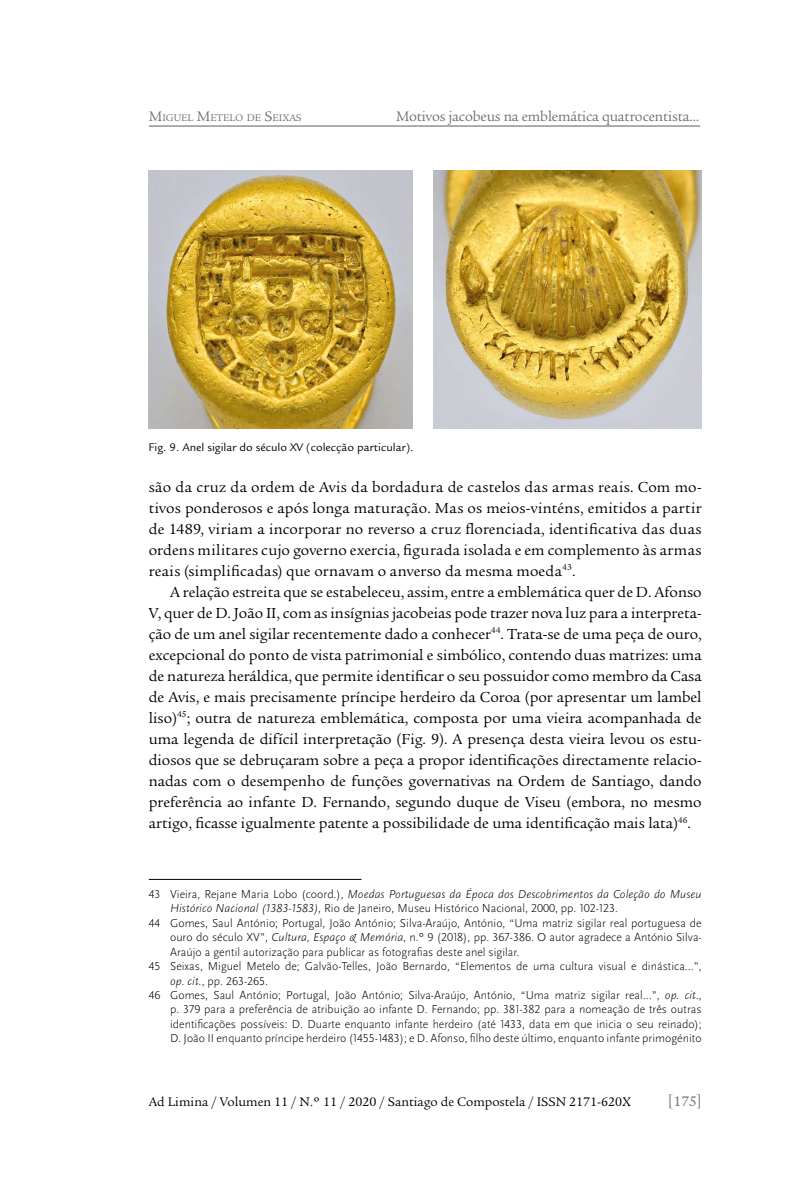
<style>
.page{position:relative;width:808px;height:1191px;background:#fff}
.page>*{position:absolute;margin:0;border:0;box-sizing:border-box;transform-origin:0 0}
.t1{font:15.75px/21px "Legacy Serif Std";color:#000;text-align:justify}
.t2{font:15px "Legacy Serif Std";letter-spacing:-.01em;color:#706f6f}
.t3{font:13.5px "Legacy Serif Std";color:#000}
.t4{font:300 12px "Scala Sans Pro";color:#000}
.t5{font:italic 300 12px "Scala Sans Pro";color:#000}
.t6{font:12px "Legacy Sans Std";color:#000}
.t7{font:10.5px "Legacy Serif Std";color:#706f6f}
.s1{font-size:15px}
.s2{font-style:normal}
.s3{font-style:italic}
</style>
<div class="page">
<hr style="left:149px;top:125px;width:551px;height:2px;background:#706f6f">
<hr style="left:149px;top:879px;width:212px;height:1px;background:#000">
<img style="left:149px;top:170px;width:263px;height:259px">
<img style="left:434px;top:170px;width:268px;height:259px">
<p class="t7" style="left:149px;top:112px;width:154px"><span class="s1">M</span>IGUEL <span class="s1">M</span>ETELO DE <span class="s1">S</span>EIXAS</p>
<p class="t2" style="left:396px;top:108px;width:305px">Motivos jacobeus na emblemática quatrocentista…</p>
<p class="t6" style="left:149px;top:440px;width:266px">Fig. 9. Anel sigilar do século XV (colecção particular).</p>
<p class="t1" style="left:149px;top:476px;width:554px">são da cruz da ordem de Avis da bordadura de castelos das armas reais. Com mo&shy;tivos ponderosos e após longa maturação. Mas os meios-vinténs, emitidos a partir de 1489, viriam a incorporar no reverso a cruz florenciada, identificativa das duas ordens militares cujo governo exercia, figurada isolada e em complemento às armas reais (simplificadas) que ornavam o anverso da mesma moeda<sup>43</sup>.</p>
<p class="t1" style="left:149px;top:581px;width:554px;text-indent:21px">A relação estreita que se estabeleceu, assim, entre a emblemática quer de D. Afonso V, quer de D. João II, com as insígnias jacobeias pode trazer nova luz para a interpreta&shy;ção de um anel sigilar recentemente dado a conhecer<sup>44</sup>. Trata-se de uma peça de ouro, excepcional do ponto de vista patrimonial e simbólico, contendo duas matrizes: uma de natureza heráldica, que permite identificar o seu possuidor como membro da Casa de Avis, e mais precisamente príncipe herdeiro da Coroa (por apresentar um lambel liso)<sup>45</sup>; outra de natureza emblemática, composta por uma vieira acompanhada de uma legenda de difícil interpretação (Fig. 9). A presença desta vieira levou os estu&shy;diosos que se debruçaram sobre a peça a propor identificações directamente relacio&shy;nadas com o desempenho de funções governativas na Ordem de Santiago, dando preferência ao infante D. Fernando, segundo duque de Viseu (embora, no mesmo artigo, ficasse igualmente patente a possibilidade de uma identificação mais lata)<sup>46</sup>.</p>
<p class="t5" style="left:149px;top:887px;width:554px"><span class="s2">43 Vieira, Rejane Maria Lobo (coord.),</span> Moedas Portuguesas da Época dos Descobrimentos da Coleção do Museu</p>
<p class="t4" style="left:170px;top:901px;width:449px"><span class="s3">Histórico Nacional (1383-1583)</span>, Rio de Janeiro, Museu Histórico Nacional, 2000, pp. 102-123.</p>
<p class="t4" style="left:149px;top:916px;width:554px">44 Gomes, Saul António; Portugal, João António; Silva-Araújo, António, “Uma matriz sigilar real portuguesa de</p>
<p class="t4" style="left:170px;top:930px;width:533px">ouro do século XV”, <span class="s3">Cultura, Espaço &amp; Memória</span>, n.º 9 (2018), pp. 367-386. O autor agradece a António Silva-</p>
<p class="t4" style="left:170px;top:945px;width:351px">Araújo a gentil autorização para publicar as fotografias deste anel sigilar.</p>
<p class="t4" style="left:149px;top:959px;width:554px">45 Seixas, Miguel Metelo de; Galvão-Telles, João Bernardo, “Elementos de uma cultura visual e dinástica…”,</p>
<p class="t4" style="left:170px;top:973px;width:100px"><span class="s3">op. cit.</span>, pp. 263-265.</p>
<p class="t4" style="left:149px;top:988px;width:554px">46 Gomes, Saul António; Portugal, João António; Silva-Araújo, António, “Uma matriz sigilar real…”, <span class="s3">op. cit.</span>,</p>
<p class="t4" style="left:170px;top:1002px;width:533px">p. 379 para a preferência de atribuição ao infante D. Fernando; pp. 381-382 para a nomeação de três outras</p>
<p class="t4" style="left:170px;top:1017px;width:533px">identificações possíveis: D. Duarte enquanto infante herdeiro (até 1433, data em que inicia o seu reinado);</p>
<p class="t4" style="left:170px;top:1031px;width:533px">D. João II enquanto príncipe herdeiro (1455-1483); e D. Afonso, filho deste último, enquanto infante primogénito</p>
<p class="t3" style="left:149px;top:1094px;width:484px">Ad Limina / Volumen 11 / N.º 11 / 2020 / Santiago de Compostela / ISSN 2171-620X</p>
<p class="t2" style="left:668px;top:1092px;width:35px">[175]</p>
</div>
